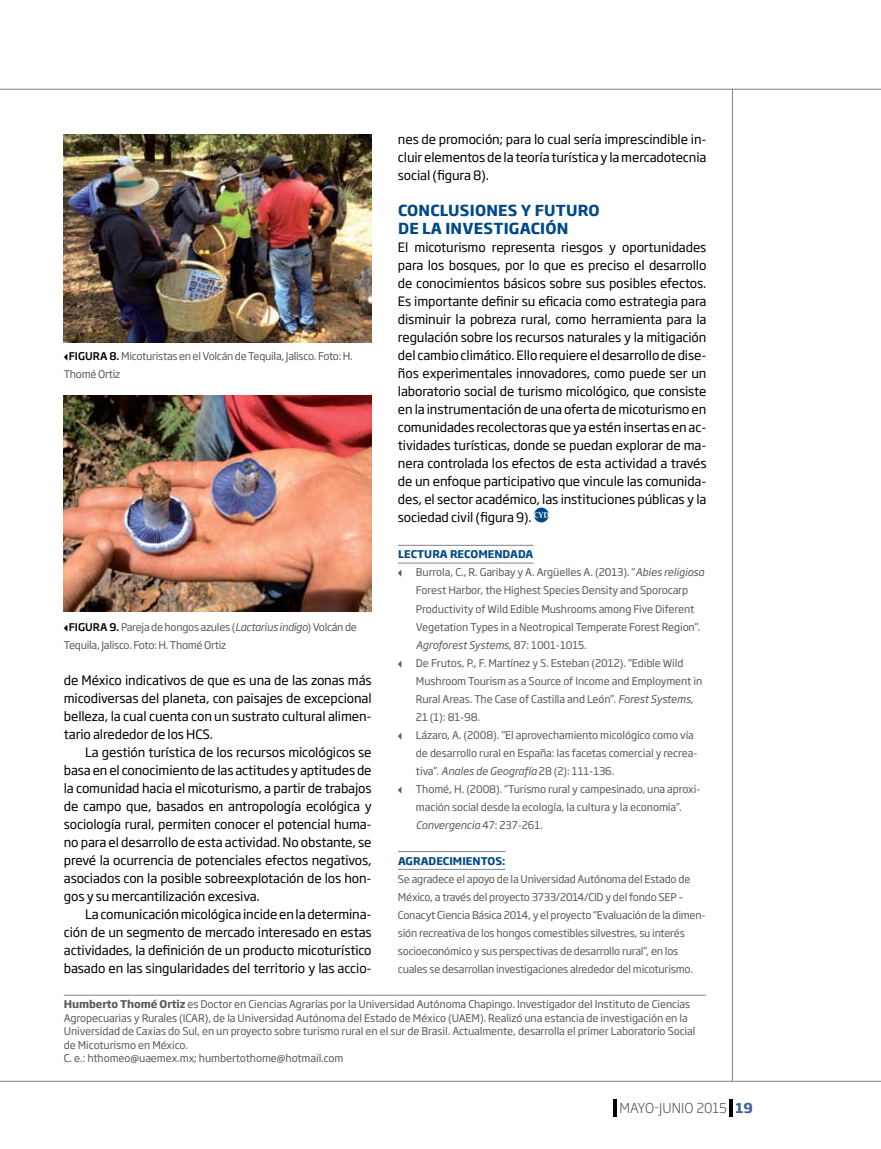
<style>
.page{position:relative;width:881px;height:1149px;background:#fff}
.page>*{position:absolute;margin:0;border:0;box-sizing:border-box;transform-origin:0 0}
.t1{font:700 15px/18px "Soho Gothic Pro";letter-spacing:.015em;color:#004988}
.t2{font:300 13.5px "Soho Gothic Pro";letter-spacing:-.01em;color:#58595b}
.t3{font:12.75px/18px "Soho Gothic Pro";letter-spacing:-.01em;color:#000;text-align:justify}
.t4{font:10.5px/18px "Soho Gothic Pro";letter-spacing:-.01em;color:#58595b}
.t5{font:700 10.5px "Soho Gothic Pro";letter-spacing:.005em;color:#004988}
.t6{font:10.5px "Fedra Serif A Pro";color:#58595b}
.s1{font-family:"Fedra Serif A Pro";color:#000}
.s2{font-weight:500;color:#000}
.s3{font-style:italic}
.s4{font-weight:700}
.s5{font-weight:700;color:#3b6098}
</style>
<div class="page">
<hr style="left:0;top:89px;width:880px;height:1px;background:#808285">
<hr style="left:64px;top:994px;width:641px;height:1px;background:#808285">
<img style="left:64px;top:135px;width:307px;height:207px">
<img style="left:64px;top:395px;width:307px;height:216px">
<hr style="left:398px;top:544px;width:135px;height:1px;background:#808285">
<hr style="left:398px;top:562px;width:135px;height:1px;background:#808285">
<hr style="left:398px;top:850px;width:107px;height:1px;background:#808285">
<hr style="left:398px;top:868px;width:107px;height:1px;background:#808285">
<svg style="left:533px;top:507px;width:15px;height:15px"></svg>
<svg style="left:533px;top:512px;width:15px;height:5px"></svg>
<hr style="left:0;top:1080px;width:880px;height:1px;background:#808285">
<hr style="left:613px;top:1098px;width:3px;height:18px;background:#000">
<hr style="left:729px;top:1098px;width:3px;height:18px;background:#000">
<hr style="left:731px;top:88px;width:1px;height:992px;background:#808285">
<p class="t4" style="left:64px;top:347px;width:290px"><span class="s1">◂</span><span class="s2">FIGURA 8.</span> Micoturistas en el Volcán de Tequila, Jalisco. Foto: H.<br>Thomé Ortiz</p>
<p class="t4" style="left:64px;top:617px;width:294px"><span class="s1">◂</span><span class="s2">FIGURA 9.</span> Pareja de hongos azules (<span class="s3">Lactarius indigo</span>) Volcán de<br>Tequila, Jalisco. Foto: H. Thomé Ortiz</p>
<p class="t3" style="left:64px;top:670px;width:309px">de México indicativos de que es una de las zonas más micodiversas del planeta, con paisajes de excepcional belleza, la cual cuenta con un sustrato cultural alimen&shy;tario alrededor de los HCS.</p>
<p class="t3" style="left:64px;top:742px;width:309px;text-indent:21px">La gestión turística de los recursos micológicos se basa en el conocimiento de las actitudes y aptitudes de la comunidad hacia el micoturismo, a partir de trabajos de campo que, basados en antropología ecológica y sociología rural, permiten conocer el potencial huma&shy;no para el desarrollo de esta actividad. No obstante, se prevé la ocurrencia de potenciales efectos negativos, asociados con la posible sobreexplotación de los hon&shy;gos y su mercantilización excesiva.</p>
<p class="t3" style="left:64px;top:904px;width:309px;text-indent:21px">La comunicación micológica incide en la determina&shy;ción de un segmento de mercado interesado en estas actividades, la definición de un producto micoturístico basado en las singularidades del territorio y las accio-</p>
<p class="t3" style="left:398px;top:130px;width:310px">nes de promoción; para lo cual sería imprescindible in&shy;cluir elementos de la teoría turística y la mercadotecnia social (figura 8).</p>
<p class="t1" style="left:398px;top:200px;width:203px">CONCLUSIONES Y FUTURO<br>DE LA INVESTIGACIÓN</p>
<p class="t3" style="left:398px;top:238px;width:310px">El micoturismo representa riesgos y oportunidades para los bosques, por lo que es preciso el desarrollo de conocimientos básicos sobre sus posibles efectos.<br>Es importante definir su eficacia como estrategia para disminuir la pobreza rural, como herramienta para la regulación sobre los recursos naturales y la mitigación del cambio climático. Ello requiere el desarrollo de dise&shy;ños experimentales innovadores, como puede ser un laboratorio social de turismo micológico, que consiste en la instrumentación de una oferta de micoturismo en comunidades recolectoras que ya estén insertas en ac&shy;tividades turísticas, donde se puedan explorar de ma&shy;nera controlada los efectos de esta actividad a través de un enfoque participativo que vincule las comunida&shy;des, el sector académico, las instituciones públicas y la sociedad civil (figura 9).</p>
<p class="t5" style="left:398px;top:546px;width:135px">LECTURA RECOMENDADA</p>
<p class="t6" style="left:398px;top:566px;width:6px">◂</p>
<p class="t4" style="left:416px;top:563px;width:290px">Burrola, C., R. Garibay y A. Argüelles A. (2013). “<span class="s3">Abies religiosa </span>Forest Harbor, the Highest Species Density and Sporocarp Productivity of Wild Edible Mushrooms among Five Diferent Vegetation Types in a Neotropical Temperate Forest Region”.<br><span class="s3">Agroforest Systems</span>, 87: 1001-1015.</p>
<p class="t6" style="left:398px;top:656px;width:6px">◂</p>
<p class="t4" style="left:416px;top:653px;width:288px">De Frutos, P., F. Martínez y S. Esteban (2012). “Edible Wild Mushroom Tourism as a Source of Income and Employment in Rural Areas. The Case of Castilla and León”. <span class="s3">Forest Systems</span>, 21 (1): 81-98.</p>
<p class="t6" style="left:398px;top:728px;width:6px">◂</p>
<p class="t4" style="left:416px;top:725px;width:283px">Lázaro, A. (2008). “El aprovechamiento micológico como vía de desarrollo rural en España: las facetas comercial y recrea&shy;tiva”. <span class="s3">Anales de Geografía</span> 28 (2): 111-136.</p>
<p class="t6" style="left:398px;top:782px;width:6px">◂</p>
<p class="t4" style="left:416px;top:779px;width:286px">Thomé, H. (2008). “Turismo rural y campesinado, una aproxi&shy;mación social desde la ecología, la cultura y la economía”.<br><span class="s3">Convergencia</span> 47: 237-261.</p>
<p class="t5" style="left:398px;top:852px;width:109px">AGRADECIMIENTOS:</p>
<p class="t4" style="left:398px;top:869px;width:309px">Se agradece el apoyo de la Universidad Autónoma del Estado de México, a través del proyecto 3733/2014/CID y del fondo SEP – Conacyt Ciencia Básica 2014, y el proyecto “Evaluación de la dimen&shy;sión recreativa de los hongos comestibles silvestres, su interés socioeconómico y sus perspectivas de desarrollo rural”, en los cuales se desarrollan investigaciones alrededor del micoturismo.</p>
<p class="t4" style="left:64px;top:996px;width:633px;line-height:13.5px"><span class="s4">HUMBERTO THOMÉ ORTIZ</span> es Doctor en Ciencias Agrarias por la Universidad Autónoma Chapingo. Investigador del Instituto de Ciencias Agropecuarias y Rurales (ICAR), de la Universidad Autónoma del Estado de México (UAEM). Realizó una estancia de investigación en la Universidad de Caxias do Sul, en un proyecto sobre turismo rural en el sur de Brasil. Actualmente, desarrolla el primer Laboratorio Social de Micoturismo en México.<br>C. e.: hthomeo@uaemex.mx; humbertothome@hotmail.com</p>
<p class="t2" style="left:619px;top:1097px;width:135px">MAYO-JU NIO 2015 <span class="s5">19</span></p>
</div>
